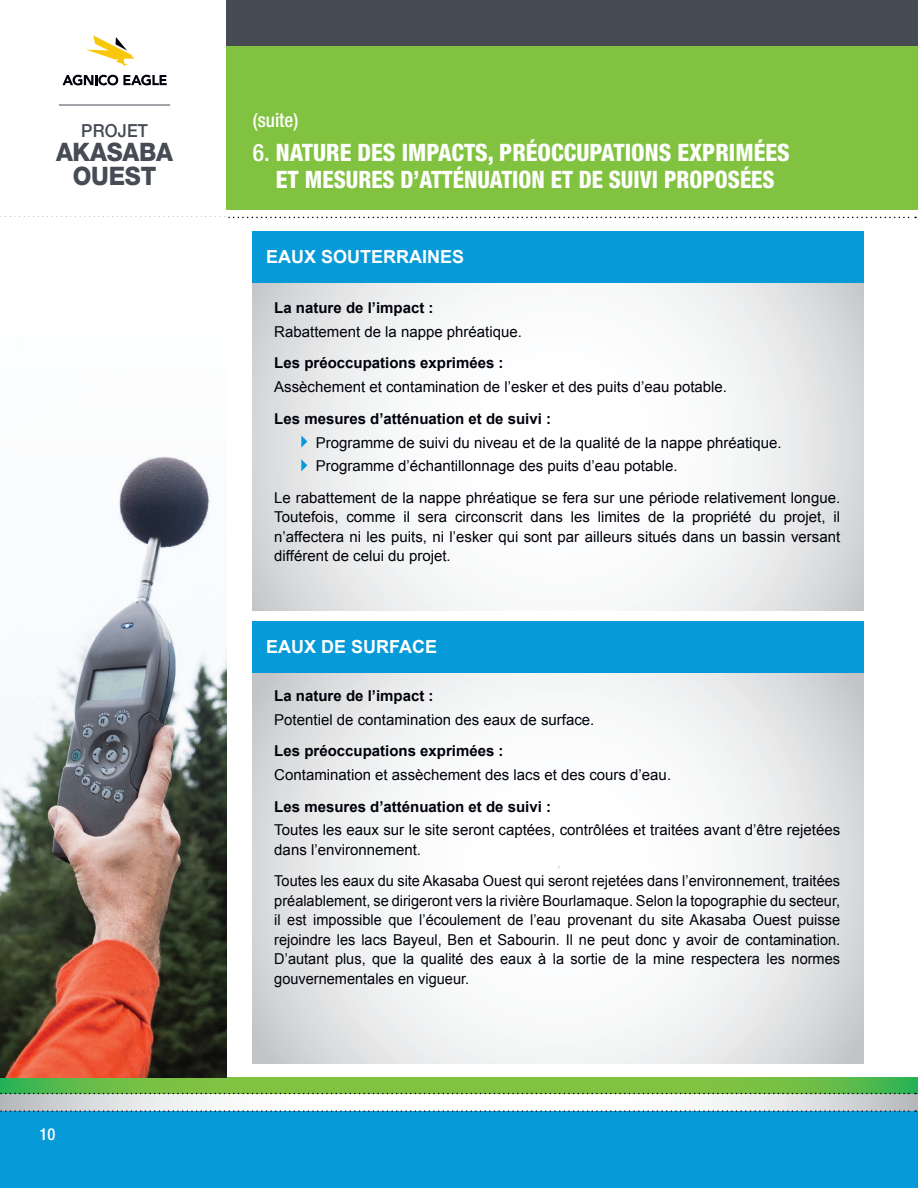
<style>
.page{position:relative;width:918px;height:1188px;background:#fff}
.page>*{position:absolute;margin:0;border:0;box-sizing:border-box;transform-origin:0 0}
.t1{font:800 25.5px/24px "Helvetica Neue";letter-spacing:-.01em;color:#464b54;text-align:center;scale:.94 1}
.t2{font:800 condensed 24px/27px "Helvetica Neue";color:#fff;text-align:center}
.t3{font:500 condensed 19.5px "Helvetica Neue";color:#fff}
.t4{font:700 18px "Arial";color:#fff}
.t5{font:500 18px "Helvetica Neue";letter-spacing:.01em;color:#464b54;scale:.94 1}
.t6{font:500 condensed 16.5px "Helvetica Neue";color:#fff}
.List_Paragraph{font:15px/19.5px "Arial";color:#00000b;text-align:justify}
.t7{font:700 15px "Arial";color:#00000b}
.s1{font-weight:500}
</style>
<div class="page">
<svg style="left:0;top:1093px;width:918px;height:18px"></svg>
<div style="left:0;top:1111px;width:918px;height:77px;background:#069ad9"></div>
<svg style="left:0;top:1110px;width:916px;height:2px"></svg>
<svg style="left:0;top:1078px;width:918px;height:15px"></svg>
<svg style="left:0;top:1093px;width:916px;height:1px"></svg>
<div style="left:106px;top:0;width:812px;height:47px;background:#464b54"></div>
<div style="left:106px;top:47px;width:812px;height:163px;background:#81c340"></div>
<div style="left:0;top:0;width:226px;height:218px;background:#fff"></div>
<svg style="left:62px;top:75px;width:105px;height:10px"></svg>
<svg style="left:86px;top:35px;width:48px;height:31px"></svg>
<hr style="left:59px;top:105px;width:111px;height:1px;background:#464b54">
<svg style="left:228px;top:217px;width:688px;height:1px"></svg>
<svg style="left:253px;top:672px;width:611px;height:392px"></svg>
<img style="left:0;top:456px;width:226px;height:622px">
<svg style="left:253px;top:282px;width:611px;height:328px"></svg>
<div style="left:253px;top:231px;width:611px;height:51px;background:#069ad9"></div>
<svg style="left:301px;top:435px;width:6px;height:13px"></svg>
<svg style="left:301px;top:459px;width:6px;height:12px"></svg>
<div style="left:253px;top:621px;width:611px;height:51px;background:#069ad9"></div>
<p class="t5" style="left:81px;top:120px;width:72px">PROJET</p>
<h1 class="t1" style="left:56px;top:140px;width:126px">AKASABA<br>OUEST</h1>
<p class="t6" style="left:40px;top:1124px;width:17px">10</p>
<p class="t3" style="left:253px;top:109px;width:47px">(suite)</p>
<p class="t2" style="left:253px;top:138px;width:539px"><span class="s1">6.</span> NATURE DES IMPACTS, PRÉOCCUPATIONS EXPRIMÉES<br>ET MESURES D’ATTÉNUATION ET DE SUIVI PROPOSÉES</p>
<p class="t4" style="left:266px;top:245px;width:200px">EAUX SOUTERRAINES</p>
<p class="t7" style="left:274px;top:298px;width:161px">La nature de l’impact :</p>
<p class="List_Paragraph" style="left:274px;top:322px;width:249px">Rabattement de la nappe phréatique.</p>
<p class="t7" style="left:274px;top:353px;width:231px">Les préoccupations exprimées :</p>
<p class="List_Paragraph" style="left:274px;top:377px;width:454px">Assèchement et contamination de l’esker et des puits d’eau potable.</p>
<p class="t7" style="left:274px;top:409px;width:278px">Les mesures d’atténuation et de suivi :</p>
<p class="List_Paragraph" style="left:316px;top:433px;width:468px">Programme de suivi du niveau et de la qualité de la nappe phréatique.</p>
<p class="List_Paragraph" style="left:316px;top:457px;width:363px">Programme d’échantillonnage des puits d’eau potable.</p>
<p class="List_Paragraph" style="left:274px;top:488px;width:567px">Le rabattement de la nappe phréatique se fera sur une période relativement longue.<br>Toutefois, comme il sera circonscrit dans les limites de la propriété du projet, il n’affectera ni les puits, ni l’esker qui sont par ailleurs situés dans un bassin versant différent de celui du projet.</p>
<p class="t4" style="left:266px;top:635px;width:173px">EAUX DE SURFACE</p>
<p class="t7" style="left:274px;top:686px;width:161px">La nature de l’impact :</p>
<p class="List_Paragraph" style="left:274px;top:710px;width:322px">Potentiel de contamination des eaux de surface.</p>
<p class="t7" style="left:274px;top:741px;width:231px">Les préoccupations exprimées :</p>
<p class="List_Paragraph" style="left:274px;top:765px;width:398px">Contamination et assèchement des lacs et des cours d’eau.</p>
<p class="t7" style="left:274px;top:796px;width:278px">Les mesures d’atténuation et de suivi :</p>
<p class="List_Paragraph" style="left:274px;top:820px;width:567px">Toutes les eaux sur le site seront captées, contrôlées et traitées avant d’être rejetées dans l’environnement.</p>
<p class="List_Paragraph" style="left:274px;top:871px;width:567px">Toutes les eaux du site Akasaba Ouest qui seront rejetées dans l’environnement, traitées préalablement, se dirigeront vers la rivière Bourlamaque. Selon la topographie du secteur, il est impossible que l’écoulement de l’eau provenant du site Akasaba Ouest puisse rejoindre les lacs Bayeul, Ben et Sabourin. Il ne peut donc y avoir de contamination.<br>D’autant plus, que la qualité des eaux à la sortie de la mine respectera les normes gouvernementales en vigueur.</p>
</div>
